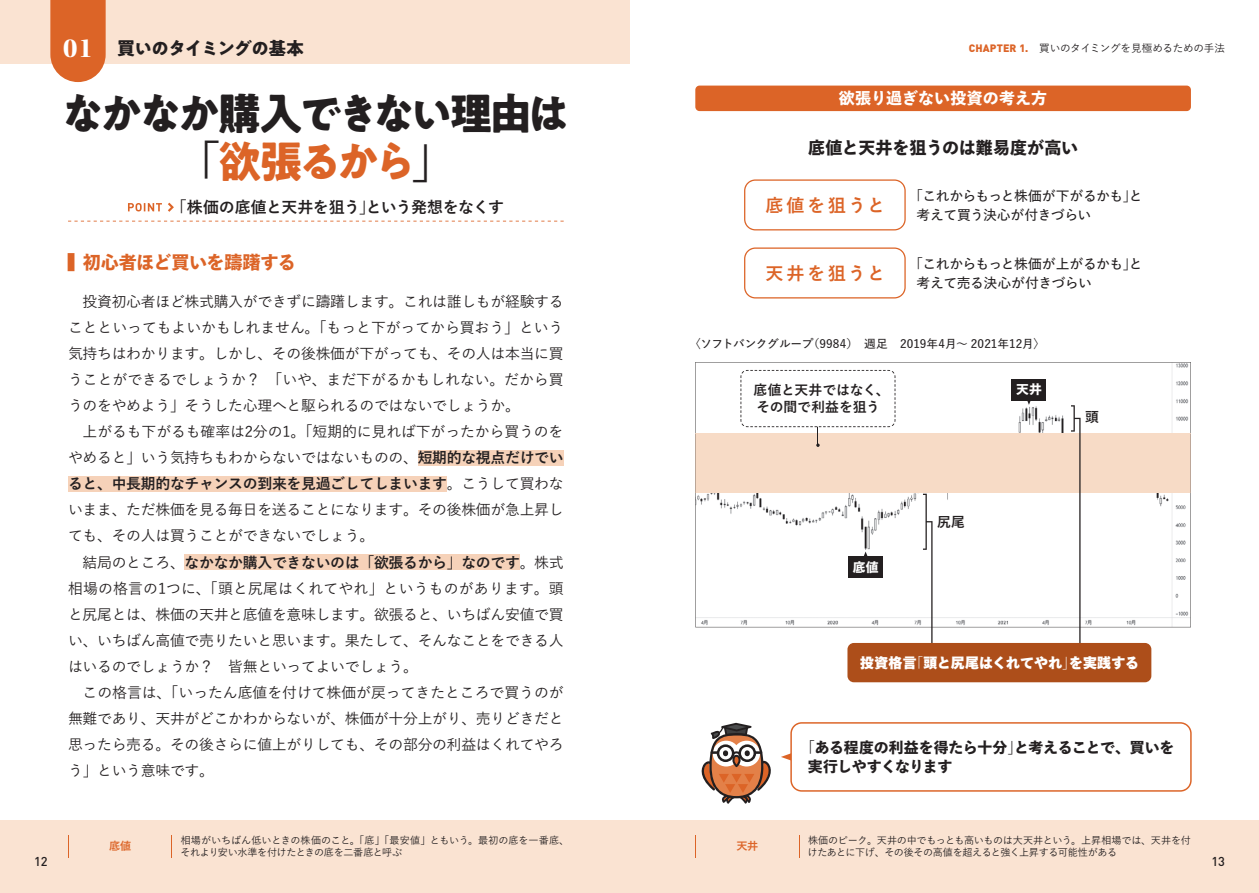
<style>
.page{position:relative;width:1259px;height:893px;background:#fff}
.page>*{position:absolute;margin:0;border:0;box-sizing:border-box;transform-origin:0 0}
.t1{font:700 43.65px/47.8px "PA1 Gothic Std N";letter-spacing:-.11em;color:#231f20;text-align:center}
.t2{font:800 18px "Yu Go Std N";letter-spacing:-.015em;color:#dc6427}
.t3{font:700 18px "PA1 Gothic Std N";letter-spacing:-.055em;color:#231f20}
.t4{font:700 18px "Yu Go Pr 6 N";letter-spacing:.14em;color:#dc6427}
.t5{font:800 16.95px "Yu Go Std N";color:#231f20}
.t6{font:700 15.9px "Yu Go Pr 6 N";letter-spacing:-.025em;color:#231f20}
.t7{font:800 15.9px "Yu Go Std N";letter-spacing:.01em;color:#fff}
.t8{font:500 14.85px/26.1px "Yu Go Pr 6 N";letter-spacing:-.02em;color:#231f20;text-align:justify}
.t9{font:800 14.85px/19.2px "Yu Go Std N";letter-spacing:-.015em;color:#231f20}
.t10{font:600 13.8px/19.2px "Yu Go Pr 6 N";letter-spacing:-.035em;color:#231f20}
.t11{font:700 13.8px "Yu Go Pr 6 N";letter-spacing:-.01em;color:#231f20}
.t12{font:800 13.8px "Yu Go Std N";letter-spacing:.02em;color:#fff}
.t13{font:800 12.75px "Yu Go Std N";color:#fff}
.t14{font:500 12.75px "DIN Pro";color:#231f20}
.t15{font:600 11.7px "Yu Go Pr 6 N";color:#231f20}
.t16{font:700 11.1px "Yu Go Pr 6 N";color:#dc6427}
.t17{font:500 10.65px "Yu Go Pr 6 N";letter-spacing:-.03em;color:#231f20}
.t18{font:500 10.05px/12.8px "Yu Go Pr 6 N";letter-spacing:-.035em;color:#231f20}
.s1{font-family:"Utopia Std Bold Disp";font-weight:400;font-size:27.6px;color:#fff}
.s2{font-family:"Yu Go Pr 6 N"}
.s3{color:#dc6427}
.s4{font-weight:700}
.s5{font-family:"DIN Pro";font-weight:900;color:#dc6427}
</style>
<div class="page">
<div style="left:0;top:821px;width:1259px;height:72px;background:#fae3d2"></div>
<div style="left:418px;top:450px;width:145px;height:16px;background:#f6d2b9"></div>
<div style="left:68px;top:476px;width:379px;height:16px;background:#f6d2b9"></div>
<div style="left:185px;top:554px;width:335px;height:16px;background:#f6d2b9"></div>
<svg style="left:68px;top:835px;width:1px;height:23px"></svg>
<svg style="left:171px;top:835px;width:1px;height:23px"></svg>
<svg style="left:695px;top:835px;width:1px;height:23px"></svg>
<div style="left:695px;top:86px;width:496px;height:25px;background:#dc6427;border-radius:4px"></div>
<svg style="left:701px;top:722px;width:490px;height:82px"></svg>
<svg style="left:744px;top:179px;width:161px;height:51px"></svg>
<svg style="left:744px;top:247px;width:161px;height:51px"></svg>
<svg style="left:695px;top:362px;width:496px;height:265px"></svg>
<hr style="left:1190px;top:434px;width:1px;height:59px;background:#f7dac5">
<div style="left:695px;top:434px;width:495px;height:59px;background:#f7dbc6"></div>
<svg style="left:859px;top:551px;width:12px;height:5px"></svg>
<div style="left:848px;top:556px;width:34px;height:21px;background:#231f20"></div>
<svg style="left:1023px;top:400px;width:12px;height:5px"></svg>
<div style="left:1012px;top:379px;width:34px;height:21px;background:#231f20"></div>
<svg style="left:740px;top:370px;width:155px;height:77px"></svg>
<svg style="left:1071px;top:405px;width:9px;height:238px"></svg>
<svg style="left:923px;top:494px;width:9px;height:149px"></svg>
<div style="left:847px;top:643px;width:304px;height:39px;background:#ad4e1a;border-radius:6px"></div>
<div style="left:0;top:0;width:629px;height:64px;background:#fae3d2"></div>
<svg style="left:50px;top:0;width:56px;height:82px"></svg>
<svg style="left:168px;top:203px;width:6px;height:9px"></svg>
<svg style="left:128px;top:203px;width:34px;height:8px"></svg>
<svg style="left:68px;top:221px;width:495px;height:1px"></svg>
<p class="t3" style="left:63px;top:37px;width:242px"><span class="s1">01</span> 買いのタイミングの基本</p>
<h1 class="t1" style="left:61px;top:95px;width:511px">なかなか購入できない理由は<span class="s2">「</span><span class="s3">欲張るから</span><span class="s2">」</span></h1>
<p class="t6" style="left:171px;top:199px;width:335px">「株価の底値と天井を狙う」という発想をなくす</p>
<p class="t2" style="left:68px;top:248px;width:229px">▍初心者ほど買いを躊躇する</p>
<p class="t8" style="left:68px;top:287px;width:497px;text-indent:15px">投資初心者ほど株式購入ができずに躊躇します。これは誰しもが経験することといってもよいかもしれません。「もっと下がってから買おう」という気持ちはわかります。しかし、その後株価が下がっても、その人は本当に買うことができるでしょうか？　「いや、まだ下がるかもしれない。だから買うのをやめよう」そうした心理へと駆られるのではないでしょうか。</p>
<p class="t8" style="left:68px;top:417px;width:497px;text-indent:15px">上がるも下がるも確率は2分の1。「短期的に見れば下がったから買うのをやめると」いう気持ちもわからないではないものの、<span class="s4">短期的な視点だけでいると、中長期的なチャンスの到来を見過ごしてしまいます</span>。こうして買わないまま、ただ株価を見る毎日を送ることになります。その後株価が急上昇しても、その人は買うことができないでしょう。</p>
<p class="t8" style="left:68px;top:547px;width:497px;text-indent:15px">結局のところ、<span class="s4">なかなか購入できないのは「欲張るから」なのです</span>。株式相場の格言の1つに、「頭と尻尾はくれてやれ」というものがあります。頭と尻尾とは、株価の天井と底値を意味します。欲張ると、いちばん安値で買い、いちばん高値で売りたいと思います。果たして、そんなことをできる人はいるのでしょうか？　皆無といってよいでしょう。</p>
<p class="t8" style="left:68px;top:677px;width:497px;text-indent:15px">この格言は、「いったん底値を付けて株価が戻ってきたところで買うのが無難であり、天井がどこかわからないが、株価が十分上がり、売りどきだと思ったら売る。その後さらに値上がりしても、その部分の利益はくれてやろう」という意味です。</p>
<p class="t17" style="left:968px;top:38px;width:258px"><span class="s5">CHAPTER 1.</span>　買いのタイミングを見極めるための手法</p>
<p class="t7" style="left:839px;top:86px;width:210px">欲張り過ぎない投資の考え方</p>
<p class="t5" style="left:808px;top:135px;width:272px">底値と天井を狙うのは難易度が高い</p>
<p class="t4" style="left:765px;top:195px;width:121px">底値を狙うと</p>
<p class="t4" style="left:765px;top:263px;width:121px">天井を狙うと</p>
<p class="t10" style="left:916px;top:184px;width:227px;text-indent:-7px">「これからもっと株価が下がるかも」と考えて買う決心が付きづらい</p>
<p class="t10" style="left:916px;top:252px;width:227px;text-indent:-7px">「これからもっと株価が上がるかも」と考えて売る決心が付きづらい</p>
<p class="t15" style="left:689px;top:333px;width:358px">〈ソフトバンクグループ（9984）　週足　2019年4月～ 2021年12月〉</p>
<p class="t11" style="left:753px;top:382px;width:138px">底値と天井ではなく、</p>
<p class="t13" style="left:1016px;top:379px;width:27px">天井</p>
<p class="t11" style="left:756px;top:399px;width:125px">その間で利益を狙う</p>
<p class="t13" style="left:852px;top:557px;width:27px">底値</p>
<p class="t11" style="left:937px;top:514px;width:29px">尻尾</p>
<p class="t11" style="left:1085px;top:409px;width:15px">頭</p>
<p class="t12" style="left:860px;top:652px;width:280px">投資格言「頭と尻尾はくれてやれ」を実践する</p>
<p class="t9" style="left:808px;top:738px;width:368px;text-indent:-8px">「ある程度の利益を得たら十分」と考えることで、買いを実行しやすくなります</p>
<p class="t18" style="left:180px;top:832px;width:390px">相場がいちばん低いときの株価のこと。「底」「最安値」ともいう。最初の底を一番底、それより安い水準を付けたときの底を二番底と呼ぶ</p>
<p class="t16" style="left:109px;top:840px;width:24px">底値</p>
<p class="t18" style="left:807px;top:832px;width:385px">株価のピーク。天井の中でもっとも高いものは大天井という。上昇相場では、天井を付けたあとに下げ、その後その高値を超えると強く上昇する可能性がある</p>
<p class="t16" style="left:736px;top:840px;width:24px">天井</p>
<p class="t14" style="left:34px;top:851px;width:15px">12</p>
<p class="t14" style="left:1211px;top:851px;width:15px">13</p>
</div>
